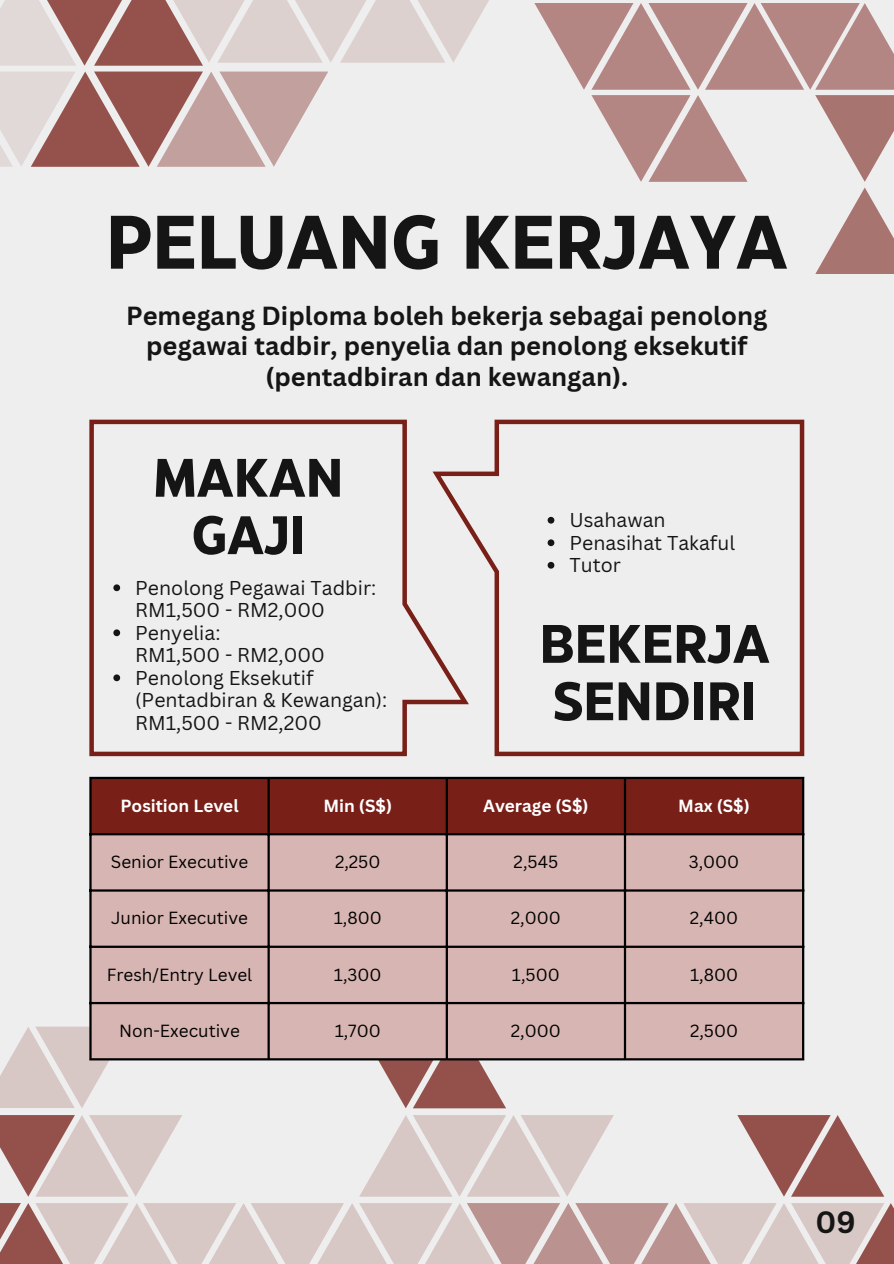
<style>
.page{position:relative;width:894px;height:1264px;background:#fff}
.page>*{position:absolute;margin:0;border:0;box-sizing:border-box;transform-origin:0 0}
.t1{font:700 75.45px "Eastman Grotesque";color:#151515}
.t2{font:700 54px/57.3px "Eastman Grotesque";color:#151515;text-align:center}
.t3{font:700 30px "Canva Sans";color:#151515}
.t4{font:700 25.5px/30.3px "Canva Sans";color:#151515;text-align:center}
.t5{font:19.5px/22.5px "Canva Sans";color:#151515}
.t6{font:17.1px "Canva Sans";color:#000}
.t7{font:700 17.1px "Canva Sans";color:#fff}
</style>
<div class="page">
<div style="left:0;top:0;width:893px;height:1263px;background:#eee"></div>
<svg style="left:534px;top:3px;width:359px;height:271px"></svg>
<svg style="left:0;top:0;width:489px;height:167px"></svg>
<svg style="left:21px;top:1203px;width:14px;height:60px"></svg>
<svg style="left:0;top:1203px;width:21px;height:60px"></svg>
<svg style="left:360px;top:1115px;width:253px;height:81px"></svg>
<svg style="left:0;top:1115px;width:182px;height:81px"></svg>
<svg style="left:359px;top:1060px;width:147px;height:48px"></svg>
<svg style="left:35px;top:1203px;width:808px;height:60px;background:#d2bebc"></svg>
<svg style="left:737px;top:1115px;width:147px;height:81px"></svg>
<svg style="left:0;top:1026px;width:129px;height:82px"></svg>
<svg style="left:843px;top:1203px;width:50px;height:60px;background:#c09e9b"></svg>
<svg style="left:89px;top:419px;width:343px;height:337px"></svg>
<svg style="left:432px;top:419px;width:372px;height:337px"></svg>
<div style="left:92px;top:779px;width:709px;height:54px;background:#781f18"></div>
<div style="left:92px;top:835px;width:709px;height:223px;background:#d7b5b2"></div>
<hr style="left:89px;top:779px;width:3px;height:279px;background:#000">
<hr style="left:267px;top:779px;width:3px;height:279px;background:#000">
<hr style="left:445px;top:779px;width:3px;height:279px;background:#000">
<hr style="left:623px;top:779px;width:3px;height:279px;background:#000">
<hr style="left:801px;top:779px;width:3px;height:279px;background:#000">
<hr style="left:89px;top:776px;width:715px;height:3px;background:#000">
<hr style="left:89px;top:833px;width:715px;height:2px;background:#000">
<hr style="left:89px;top:889px;width:715px;height:2px;background:#000">
<hr style="left:89px;top:945px;width:715px;height:2px;background:#000">
<hr style="left:89px;top:1001px;width:715px;height:3px;background:#000">
<hr style="left:89px;top:1058px;width:715px;height:2px;background:#000">
<svg style="left:113px;top:584px;width:7px;height:7px"></svg>
<svg style="left:113px;top:629px;width:7px;height:7px"></svg>
<svg style="left:113px;top:674px;width:7px;height:7px"></svg>
<svg style="left:547px;top:517px;width:7px;height:6px"></svg>
<svg style="left:547px;top:539px;width:7px;height:7px"></svg>
<svg style="left:547px;top:562px;width:7px;height:6px"></svg>
<p class="t1" style="left:106px;top:213px;width:683px">PELUANG KERJAYA</p>
<p class="t4" style="left:126px;top:300px;width:642px">Pemegang Diploma boleh bekerja sebagai penolong pegawai tadbir, penyelia dan penolong eksekutif (pentadbiran dan kewangan).</p>
<p class="t2" style="left:153px;top:453px;width:191px">MAKAN<br>GAJI</p>
<p class="t5" style="left:135px;top:575px;width:242px">Penolong Pegawai Tadbir:<br>RM1,500 - RM2,000</p>
<p class="t5" style="left:135px;top:620px;width:191px">Penyelia:<br>RM1,500 - RM2,000</p>
<p class="t5" style="left:135px;top:665px;width:253px">Penolong Eksekutif (Pentadbiran &amp; Kewangan):<br>RM1,500 - RM2,200</p>
<p class="t5" style="left:569px;top:508px;width:98px">Usahawan</p>
<p class="t5" style="left:569px;top:530px;width:167px">Penasihat Takaful</p>
<p class="t5" style="left:569px;top:553px;width:53px">Tutor</p>
<p class="t2" style="left:539px;top:619px;width:232px;text-align:left">BEKERJA<br>SENDIRI</p>
<h1 class="t7" style="left:120px;top:793px;width:120px">Position Level</h1>
<h3 class="t7" style="left:323px;top:793px;width:70px">Min (S$)</h3>
<h2 class="t7" style="left:483px;top:793px;width:107px">Average (S$)</h2>
<p class="t7" style="left:678px;top:793px;width:73px">Max (S$)</p>
<p class="t6" style="left:111px;top:849px;width:139px">Senior Executive</p>
<p class="t6" style="left:335px;top:849px;width:47px">2,250</p>
<p class="t6" style="left:513px;top:849px;width:46px">2,545</p>
<p class="t6" style="left:688px;top:849px;width:52px">3,000</p>
<p class="t6" style="left:111px;top:906px;width:138px">Junior Executive</p>
<h2 class="t6" style="left:333px;top:906px;width:49px">1,800</h2>
<p class="t6" style="left:510px;top:906px;width:51px">2,000</p>
<p class="t6" style="left:689px;top:906px;width:50px">2,400</p>
<p class="t6" style="left:107px;top:962px;width:147px">Fresh/Entry Level</p>
<p class="t6" style="left:334px;top:962px;width:49px">1,300</p>
<p class="t6" style="left:512px;top:962px;width:49px">1,500</p>
<p class="t6" style="left:689px;top:962px;width:49px">1,800</p>
<p class="t6" style="left:119px;top:1018px;width:122px">Non-Executive</p>
<p class="t6" style="left:334px;top:1018px;width:48px">1,700</p>
<p class="t6" style="left:510px;top:1018px;width:51px">2,000</p>
<p class="t6" style="left:689px;top:1018px;width:50px">2,500</p>
<p class="t3" style="left:815px;top:1200px;width:42px">09</p>
</div>
